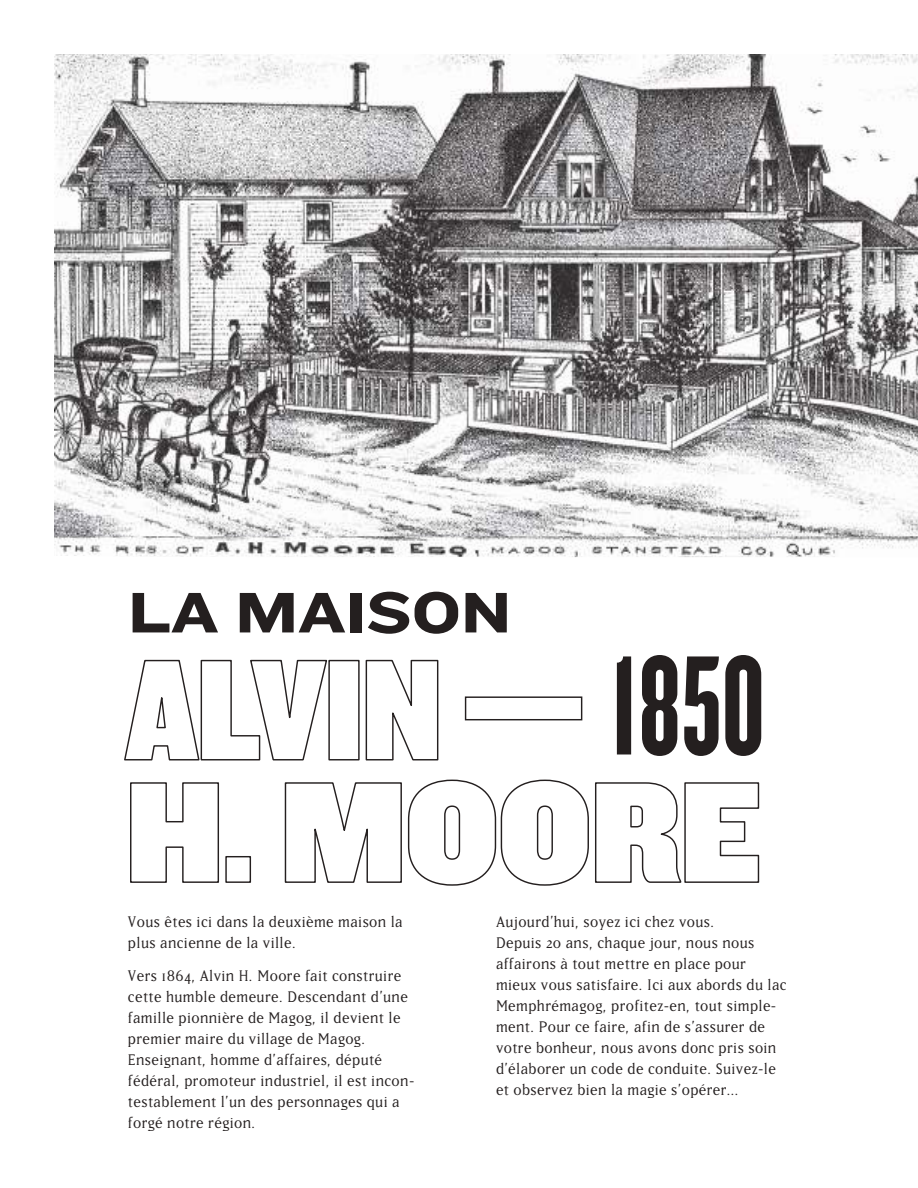
<style>
.page{position:relative;width:918px;height:1188px;background:#fff}
.page>*{position:absolute;margin:0;border:0;box-sizing:border-box;transform-origin:0 0}
.t1{font:147.15px "Knockout HTF67 Full Bantamwt";color:#241f1f}
.t2{font:59.25px "Knockout HTF53 Heviweight";color:#241f1f}
.t3{font:18px/21px "Matrix";letter-spacing:.02em;color:#241f1f}
</style>
<div class="page">
<svg style="left:124px;top:659px;width:204px;height:102px"></svg>
<div style="left:328px;top:660px;width:32px;height:100px;border:1px solid #241f1f"></div>
<svg style="left:365px;top:659px;width:74px;height:102px"></svg>
<svg style="left:130px;top:782px;width:89px;height:101px"></svg>
<div style="left:225px;top:856px;width:26px;height:27px;border:1px solid #241f1f"></div>
<svg style="left:284px;top:779px;width:476px;height:107px"></svg>
<img style="left:54px;top:54px;width:864px;height:482px">
<img style="left:54px;top:536px;width:864px;height:21px">
<div style="left:465px;top:696px;width:117px;height:24px;border:1px solid #241f1f"></div>
<h2 class="t2" style="left:128px;top:580px;width:385px">LA MAISON</h2>
<h1 class="t1" style="left:610px;top:632px;width:157px">1850</h1>
<p class="t3" style="left:128px;top:911px;width:276px">Vous êtes ici dans la deuxième maison la plus ancienne de la ville.</p>
<p class="t3" style="left:128px;top:965px;width:288px">Vers 1864, Alvin H. Moore fait construire cette humble demeure. Descendant d’une famille pionnière de Magog, il devient le premier maire du village de Magog.<br>Enseignant, homme d’affaires, député fédéral, promoteur industriel, il est incon&shy;testablement l’un des personnages qui a forgé notre région.</p>
<p class="t3" style="left:496px;top:911px;width:292px">Aujourd’hui, soyez ici chez vous.<br>Depuis 20 ans, chaque jour, nous nous affairons à tout mettre en place pour mieux vous satisfaire. Ici aux abords du lac Memphrémagog, profitez-en, tout simple&shy;ment. Pour ce faire, afin de s’assurer de votre bonheur, nous avons donc pris soin d’élaborer un code de conduite. Suivez-le et observez bien la magie s’opérer…</p>
</div>
